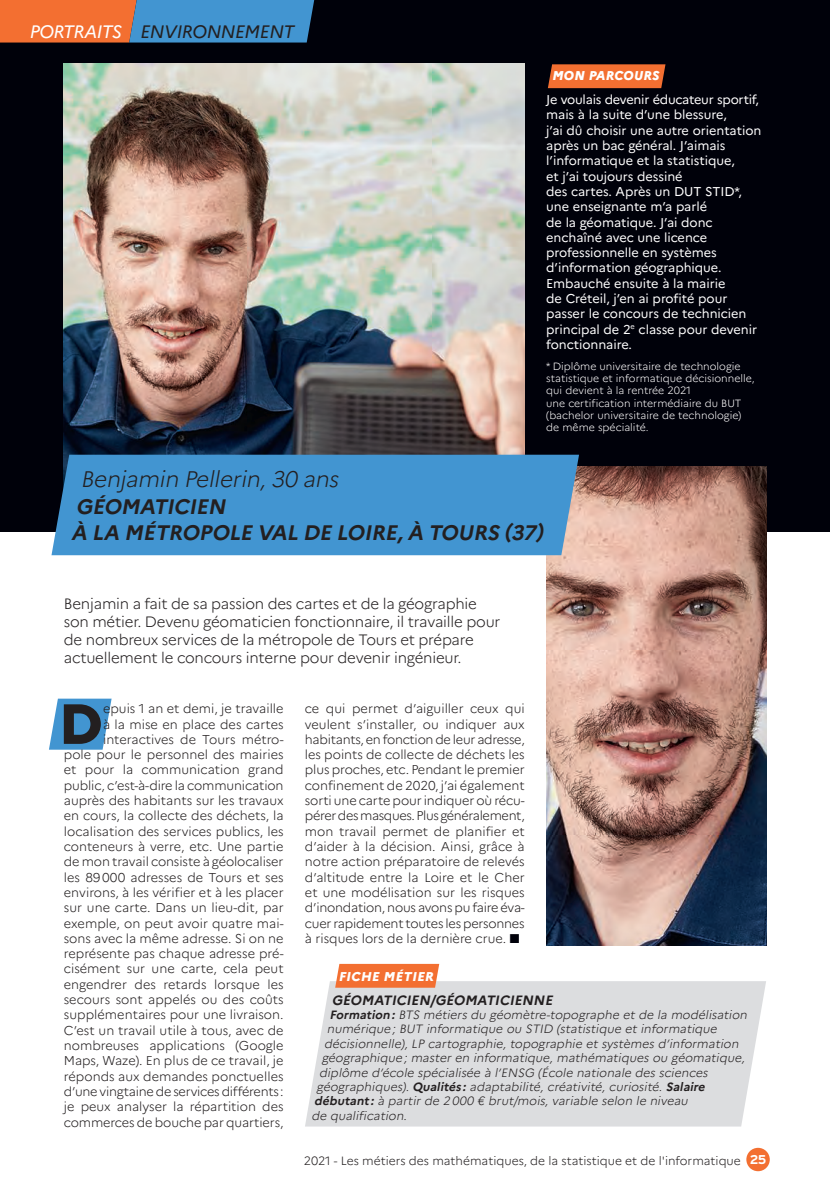
<style>
.page{position:relative;width:830px;height:1191px;background:#fff}
.page>*{position:absolute;margin:0;border:0;box-sizing:border-box;transform-origin:0 0}
.t1{font:800 56.4px "Marianne";color:#231f20}
.t2{font:italic 300 22.5px "Marianne";color:#231f20}
.t3{font:italic 700 21px/25.2px "Marianne";color:#231f20}
.t4{font:italic 18px "Marianne";letter-spacing:-.02em;color:#231f20}
.t5{font:300 15px/18px "Marianne";letter-spacing:-.015em;color:#231f20}
.t6{font:italic 700 13.5px "Marianne";color:#231f20}
.t7{font:300 12.75px/15.3px "Marianne";color:#231f20;text-align:right}
.t8{font:12.75px/15.3px "Marianne";letter-spacing:-.005em;color:#fff}
.t9{font:italic 800 12.75px "Marianne";letter-spacing:.02em;color:#fff}
.t10{font:italic 800 12.75px "Marianne";color:#fff}
.t11{font:italic 300 12px "Marianne";letter-spacing:-.015em;color:#231f20}
.t12{font:300 12px "Marianne";color:#231f20}
.t13{font:300 10.5px/12.3px "Marianne";color:#fff}
.s1{color:#fff}
.s2{font-weight:700}
.s3{font-family:"Interstate";font-weight:700;font-size:12.75px;color:#fff}
</style>
<div class="page">
<div style="left:0;top:0;width:829px;height:531px;background:#00010a"></div>
<svg style="left:0;top:0;width:314px;height:43px;background:#8a8189"></svg>
<img style="left:64px;top:64px;width:460px;height:391px">
<img style="left:546px;top:467px;width:219px;height:478px">
<div style="left:746px;top:1147px;width:23px;height:24px;background:#f36f31;border-radius:50%"></div>
<svg style="left:49px;top:698px;width:62px;height:51px;background:#5da4d7"></svg>
<div style="left:51px;top:455px;width:527px;height:100px;background:#4295d1"></div>
<svg style="left:548px;top:64px;width:117px;height:24px;background:#e86a2f"></svg>
<div style="left:305px;top:981px;width:460px;height:145px;background:#dcdddf"></div>
<div style="left:335px;top:964px;width:104px;height:23px;background:#f36f31"></div>
<h3 class="t4" style="left:30px;top:25px;width:266px"><span class="s1">PORTRAITS</span> ENVIRONNEMENT</h3>
<p class="t9" style="left:552px;top:69px;width:108px">MON PARCOURS</p>
<p class="t8" style="left:546px;top:93px;width:216px">Je voulais devenir éducateur sportif, mais à la suite d’une blessure,<br>j’ai dû choisir une autre orientation après un bac général. J’aimais l’informatique et la statistique,<br>et j’ai toujours dessiné<br>des cartes. Après un DUT STID*, une enseignante m’a parlé<br>de la géomatique. J’ai donc enchaîné avec une licence professionnelle en systèmes d’information géographique.<br>Embauché ensuite à la mairie<br>de Créteil, j’en ai profité pour passer le concours de technicien principal de 2<sup>e</sup> classe pour devenir fonctionnaire.</p>
<p class="t13" style="left:546px;top:361px;width:210px">* Diplôme universitaire de technologie statistique et informatique décisionnelle, qui devient à la rentrée 2021<br>une certification intermédiaire du BUT (bachelor universitaire de technologie) de même spécialité.</p>
<h2 class="t2" style="left:80px;top:470px;width:263px">Benjamin Pellerin,30 ans</h2>
<h3 class="t3" style="left:71px;top:496px;width:476px">GÉOMATICIEN<br>À LA MÉTROPOLE VAL DE LOIRE,À TOURS (37)</h3>
<p class="t5" style="left:64px;top:596px;width:438px">Benjamin a fait de sa passion des cartes et de la géographie son métier. Devenu géomaticien fonctionnaire, il travaille pour de nombreux services de la métropole de Tours et prépare actuellement le concours interne pour devenir ingénieur.</p>
<p class="t7" style="left:64px;top:702px;width:221px">epuis 1 an et demi, je travaille<br>à la mise en place des cartes interactives de Tours métro-<br>pole pour le personnel des mairies et pour la communication grand public, c’est-à-dire la communication auprès des habitants sur les travaux en cours, la collecte des déchets, la localisation des services publics, les conteneurs à verre, etc. Une partie de mon travail consiste à géolocaliser les 89000 adresses de Tours et ses environs, à les vérifier et à les placer sur une carte. Dans un lieu-dit, par exemple, on peut avoir quatre mai&shy;sons avec la même adresse. Si on ne représente pas chaque adresse pré&shy;cisément sur une carte, cela peut engendrer des retards lorsque les secours sont appelés ou des coûts supplémentaires pour une livraison.<br>C’est un travail utile à tous, avec de nombreuses applications (Google Maps, Waze). En plus de ce travail, je réponds aux demandes ponctuelles d’une vingtaine de services différents : je peux analyser la répartition des commerces de bouche par quartiers,</p>
<p class="t7" style="left:305px;top:702px;width:221px;text-align:justify">ce qui permet d’aiguiller ceux qui veulent s’installer, ou indiquer aux habitants, en fonction de leur adresse, les points de collecte de déchets les plus proches, etc. Pendant le premier confinement de 2020, j’ai également sorti une carte pour indiquer où récu&shy;pérer des masques. Plus généralement, mon travail permet de planifier et d’aider à la décision. Ainsi, grâce à notre action préparatoire de relevés d’altitude entre la Loire et le Cher et une modélisation sur les risques d’inondation, nous avons pu faire éva&shy;cuer rapidement toutes les personnes à risques lors de la dernière crue.</p>
<h1 class="t1" style="left:58px;top:693px;width:46px">D</h1>
<p class="t10" style="left:338px;top:969px;width:99px">FICHE MÉTIER</p>
<p class="t6" style="left:332px;top:994px;width:224px">GÉOMATICIEN/GÉOMATICIENNE</p>
<p class="t11" style="left:329px;top:1010px;width:421px"><span class="s2">Formation :</span> BTS métiers du géomètre-topographe et de la modélisation</p>
<p class="t11" style="left:326px;top:1024px;width:393px">numérique; BUT informatique ou STID (statistique et informatique</p>
<p class="t11" style="left:324px;top:1038px;width:417px">décisionnelle), LP cartographie, topographie et systèmes d’information</p>
<p class="t11" style="left:321px;top:1053px;width:426px">géographique; master en informatique, mathématiques ou géomatique,</p>
<p class="t11" style="left:319px;top:1067px;width:392px">diplôme d’école spécialisée à l’ENSG (École nationale des sciences</p>
<p class="t11" style="left:316px;top:1082px;width:392px">géographiques). <span class="s2">Qualités :</span> adaptabilité, créativité, curiosité. <span class="s2">Salaire</span></p>
<p class="t11" style="left:314px;top:1096px;width:377px"><span class="s2">débutant :</span> à partir de 2000 € brut/mois, variable selon le niveau</p>
<p class="t11" style="left:311px;top:1110px;width:99px">de qualification.</p>
<p class="t12" style="left:304px;top:1155px;width:464px">2021 - Les métiers des mathématiques, de la statistique et de l'informatique <span class="s3">25</span></p>
</div>
